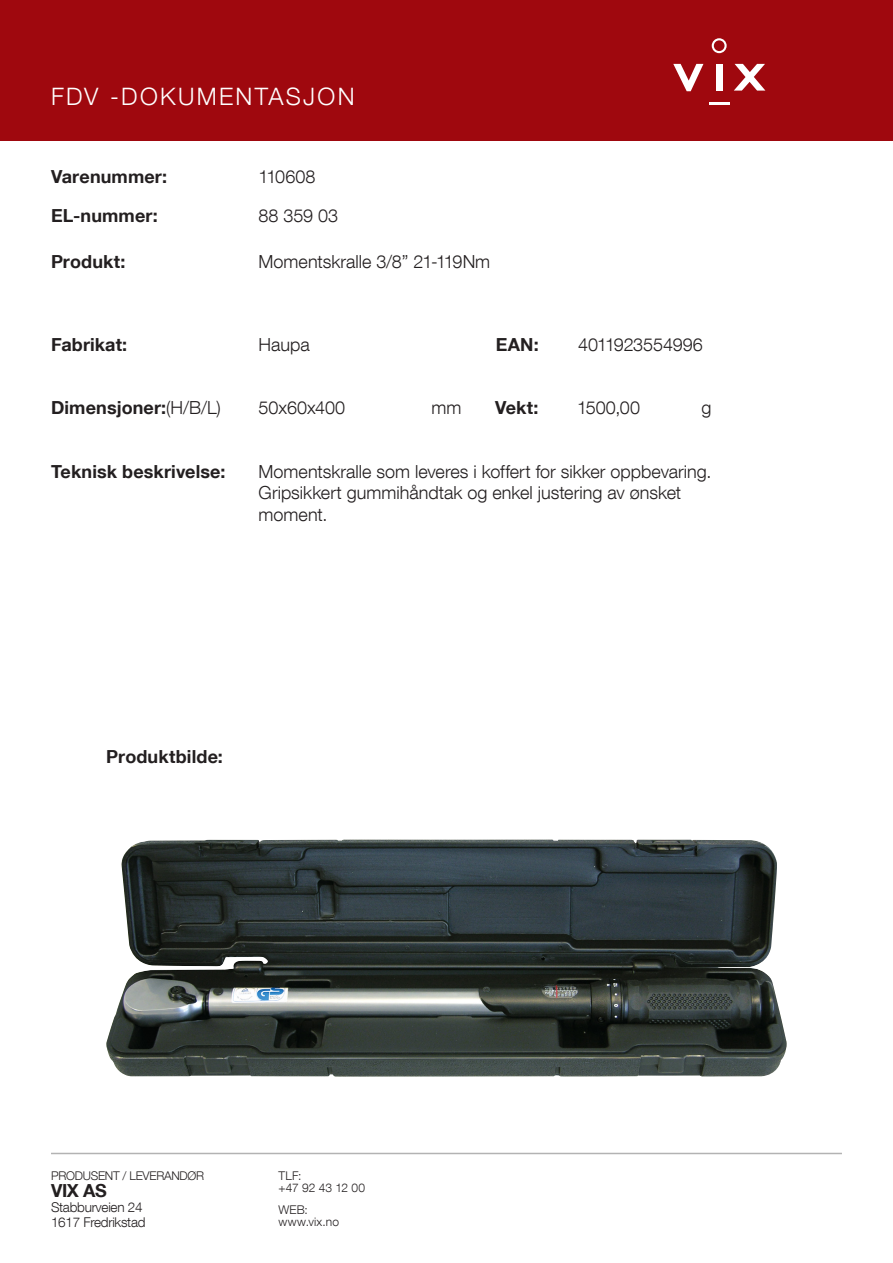
<style>
.page{position:relative;width:893px;height:1263px;background:#fff}
.page>*{position:absolute;margin:0;border:0;box-sizing:border-box;transform-origin:0 0}
.t1{font:300 24px "Helvetica Neue LT Com";letter-spacing:.095em;color:#fff}
.t2{font:300 18px/21.6px "Helvetica Neue LT Com";color:#231f20}
.t3{font:700 18px "Helvetica Neue LT Com";letter-spacing:.005em;color:#231f20}
.t4{font:300 13.5px "Helvetica Neue LT Com";letter-spacing:-.02em;color:#231f20}
.t5{font:300 12px "Helvetica Neue LT Com";letter-spacing:-.02em;color:#231f20}
.s1{font-weight:300}
</style>
<div class="page">
<div style="left:0;top:0;width:893px;height:140px;background:#9f080e"></div>
<hr style="left:51px;top:1153px;width:791px;height:1px;background:#b3b3b3">
<svg style="left:673px;top:64px;width:30px;height:27px"></svg>
<div style="left:716px;top:64px;width:6px;height:27px;background:#fff"></div>
<svg style="left:734px;top:64px;width:31px;height:27px"></svg>
<svg style="left:712px;top:38px;width:15px;height:15px"></svg>
<hr style="left:709px;top:102px;width:20px;height:3px;background:#fff">
<img style="left:106px;top:839px;width:681px;height:238px">
<p class="t1" style="left:51px;top:81px;width:305px">FDV -DOKUMENTASJON</p>
<p class="t3" style="left:51px;top:165px;width:118px">Varenummer:</p>
<p class="t3" style="left:51px;top:204px;width:108px">EL-nummer:</p>
<p class="t2" style="left:259px;top:165px;width:58px">110608</p>
<p class="t2" style="left:259px;top:204px;width:81px">88 359 03</p>
<p class="t3" style="left:51px;top:250px;width:76px">Produkt:</p>
<p class="t2" style="left:259px;top:250px;width:233px">Momentskralle 3/8” 21-119Nm</p>
<p class="t3" style="left:51px;top:333px;width:78px">Fabrikat:</p>
<p class="t2" style="left:259px;top:333px;width:53px">Haupa</p>
<p class="t3" style="left:496px;top:333px;width:45px">EAN:</p>
<p class="t2" style="left:578px;top:333px;width:126px">4011923554996</p>
<p class="t3" style="left:51px;top:397px;width:171px">Dimensjoner:<span class="s1">(H/B/L)</span></p>
<p class="t2" style="left:259px;top:397px;width:88px">50x60x400</p>
<p class="t2" style="left:432px;top:397px;width:31px">mm</p>
<p class="t3" style="left:495px;top:397px;width:45px">Vekt:</p>
<p class="t2" style="left:577px;top:397px;width:64px">1500,00</p>
<p class="t2" style="left:702px;top:397px;width:12px">g</p>
<p class="t3" style="left:51px;top:460px;width:176px">Teknisk beskrivelse:</p>
<p class="t2" style="left:259px;top:460px;width:454px">Momentskralle som leveres i koffert for sikker oppbevaring.<br>Gripsikkert gummihåndtak og enkel justering av ønsket moment.</p>
<p class="t3" style="left:106px;top:746px;width:118px">Produktbilde:</p>
<p class="t5" style="left:51px;top:1168px;width:155px">PRODUSENT / LEVERANDØR</p>
<p class="t3" style="left:51px;top:1179px;width:57px">VIX AS</p>
<p class="t4" style="left:51px;top:1198px;width:93px">Stabburveien 24</p>
<p class="t4" style="left:51px;top:1213px;width:96px">1617 Fredrikstad</p>
<p class="t5" style="left:279px;top:1168px;width:25px">TLF:</p>
<p class="t5" style="left:279px;top:1180px;width:88px">+47 92 43 12 00</p>
<p class="t5" style="left:279px;top:1202px;width:31px">WEB:</p>
<p class="t5" style="left:279px;top:1214px;width:62px">www.vix.no</p>
</div>
